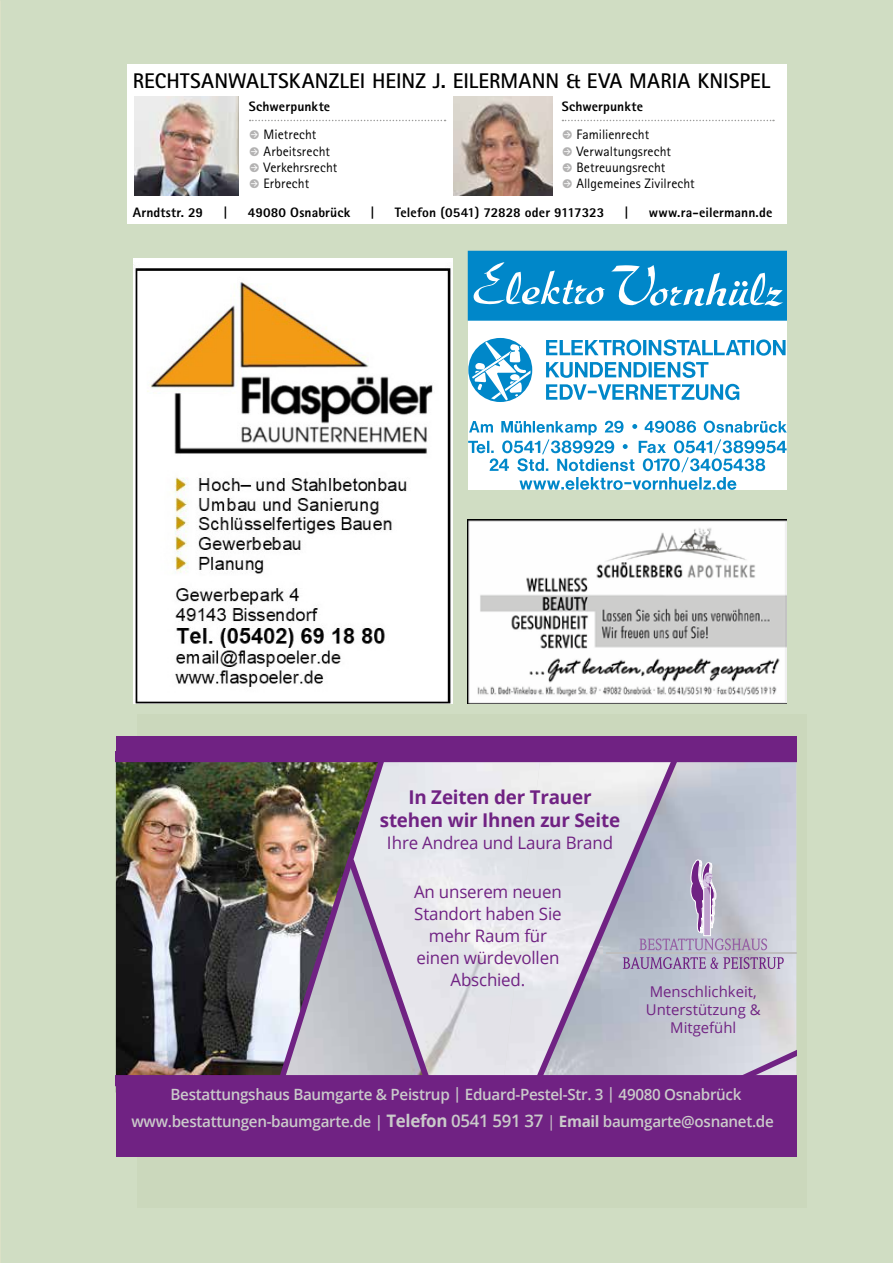
<style>
.page{position:relative;width:893px;height:1263px;background:#d0ddc3}
.page>*{position:absolute;margin:0;border:0;box-sizing:border-box;transform-origin:0 0}
.t1{font:700 21.3px "Rotis Sans Serif";letter-spacing:.005em;color:#000}
.t2{font:700 18.9px/22.8px "Open Sans";letter-spacing:-.01em;color:#702283;text-align:center}
.t3{font:17.25px/22px "Open Sans";letter-spacing:-.01em;color:#702283;text-align:center}
.t4{font:600 15.45px "Open Sans";letter-spacing:-.02em;color:#cacaca}
.t5{font:14.85px/17.9px "Open Sans";color:#702283;text-align:center}
.t6{font:13.65px "Rotis Sans Serif";letter-spacing:.005em;color:#000}
.t7{font:800 13.65px "Rotis Sans Serif";letter-spacing:.01em;color:#000}
.s1{font-family:"Realist Narrow";color:#b3b2b2}
.s2{font-weight:700;font-size:17.25px}
.s3{font-size:17.25px}
.s4{font-weight:400}
.s5{font-weight:700}
</style>
<div class="page">
<div style="left:128px;top:64px;width:659px;height:160px;background:#fff"></div>
<img style="left:134px;top:97px;width:104px;height:99px">
<img style="left:453px;top:97px;width:99px;height:99px">
<svg style="left:250px;top:120px;width:196px;height:1px"></svg>
<svg style="left:562px;top:120px;width:212px;height:1px"></svg>
<img style="left:134px;top:259px;width:319px;height:444px">
<img style="left:468px;top:520px;width:319px;height:183px">
<div style="left:468px;top:251px;width:319px;height:239px;background:#fff"></div>
<svg style="left:468px;top:251px;width:319px;height:221px"></svg>
<svg style="left:519px;top:477px;width:217px;height:13px"></svg>
<div style="left:138px;top:714px;width:669px;height:493px;background:#cbd8bc"></div>
<div style="left:116px;top:1078px;width:680px;height:79px;background:#702283"></div>
<img style="left:116px;top:756px;width:680px;height:322px">
<svg style="left:525px;top:756px;width:158px;height:322px;background:#cbc8d6"></svg>
<svg style="left:639px;top:859px;width:128px;height:91px;background:#b7b4c8"></svg>
<svg style="left:623px;top:957px;width:161px;height:23px;background:#b2a8c2"></svg>
<hr style="left:607px;top:952px;width:189px;height:2px;background:#bebebe">
<div style="left:116px;top:736px;width:680px;height:20px;background:#702283"></div>
<h1 class="t1" style="left:133px;top:68px;width:639px">RECHTSANWALTSKANZLEI HEINZ J. EILERMANN &amp; EVA MARIA KNISPEL</h1>
<p class="t7" style="left:249px;top:97px;width:83px">Schwerpunkte</p>
<p class="t6" style="left:249px;top:126px;width:69px"><span class="s1">→</span> Mietrecht</p>
<p class="t6" style="left:249px;top:143px;width:83px"><span class="s1">→</span> Arbeitsrecht</p>
<p class="t6" style="left:249px;top:159px;width:90px"><span class="s1">→</span> Verkehrsrecht</p>
<p class="t6" style="left:249px;top:176px;width:62px"><span class="s1">→</span> Erbrecht</p>
<p class="t7" style="left:562px;top:97px;width:83px">Schwerpunkte</p>
<p class="t6" style="left:562px;top:126px;width:89px"><span class="s1">→</span> Familienrecht</p>
<p class="t6" style="left:562px;top:143px;width:111px"><span class="s1">→</span> Verwaltungsrecht</p>
<p class="t6" style="left:562px;top:159px;width:105px"><span class="s1">→</span> Betreuungsrecht</p>
<p class="t6" style="left:562px;top:176px;width:135px"><span class="s1">→</span> Allgemeines Zivilrecht</p>
<p class="t7" style="left:133px;top:204px;width:72px">Arndtstr. 29</p>
<p class="t7" style="left:223px;top:204px;width:6px">|</p>
<p class="t7" style="left:248px;top:204px;width:104px">49080 Osnabrück</p>
<p class="t7" style="left:371px;top:204px;width:6px">|</p>
<p class="t7" style="left:395px;top:204px;width:211px">Telefon (0541) 72828 oder 9117323</p>
<p class="t7" style="left:624px;top:204px;width:6px">|</p>
<p class="t7" style="left:649px;top:204px;width:125px">www.ra-eilermann.de</p>
<p class="t2" style="left:380px;top:785px;width:242px">In Zeiten der Trauer stehen wir Ihnen zur Seite</p>
<p class="t3" style="left:387px;top:831px;width:228px">Ihre Andrea und Laura Brand</p>
<p class="t3" style="left:414px;top:880px;width:149px">An unserem neuen<br>Standort haben Sie mehr Raum für einen würdevollen<br>Abschied.</p>
<p class="t5" style="left:646px;top:982px;width:116px">Menschlichkeit,<br>Unterstützung &amp;<br>Mitgefühl</p>
<p class="t4" style="left:171px;top:1084px;width:572px">Bestattungshaus Baumgarte &amp; Peistrup | Eduard-Pestel-Str. 3 | 49080 Osnabrück</p>
<p class="t4" style="left:131px;top:1111px;width:644px">www.bestattungen-baumgarte.de | <span class="s2">Telefon</span> <span class="s3">0541 591 37</span> <span class="s4">|</span> <span class="s5">Email</span> baumgarte@osnanet.de</p>
</div>
